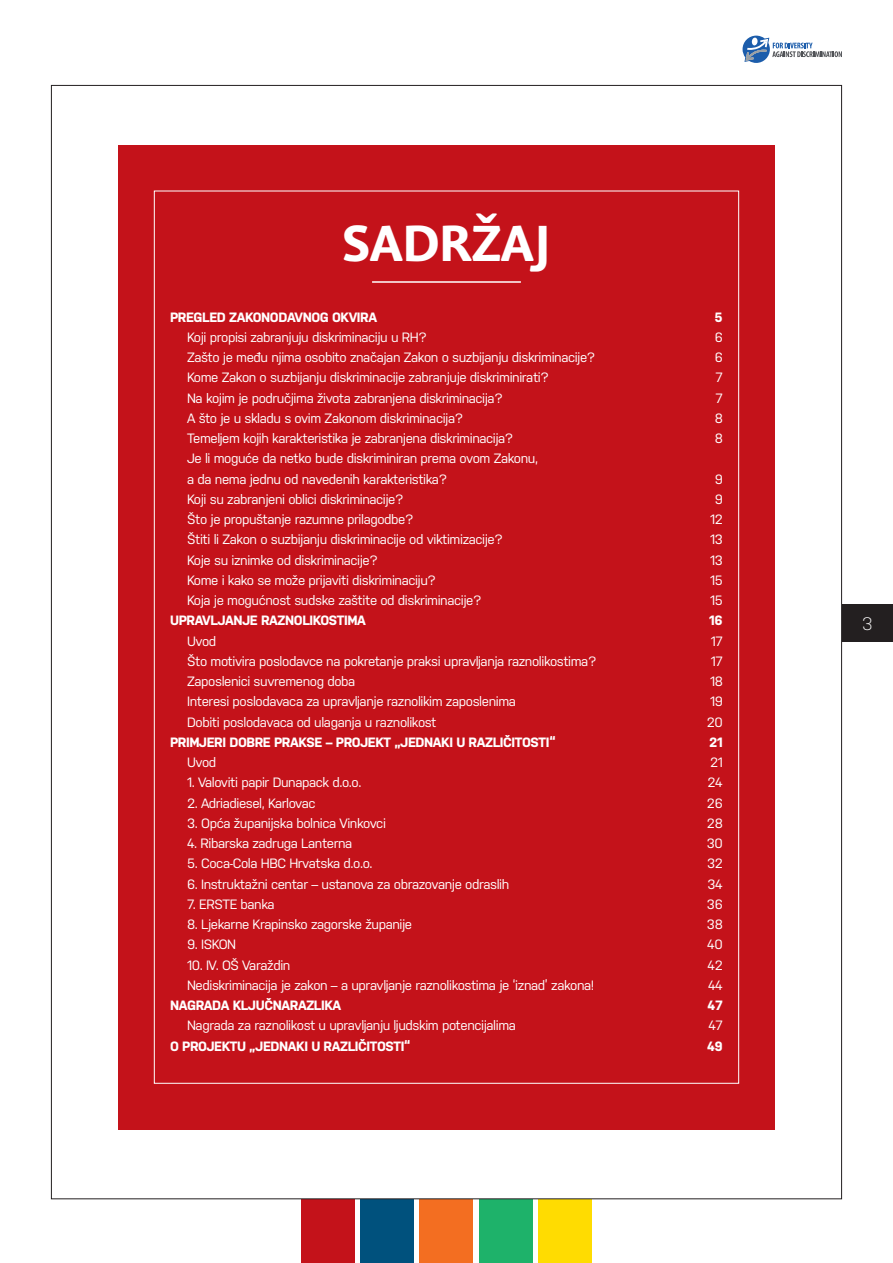
<style>
.page{position:relative;width:893px;height:1263px;background:#fff}
.page>*{position:absolute;margin:0;border:0;box-sizing:border-box;transform-origin:0 0}
.t1{font:700 49.5px "Dederon SDOT";letter-spacing:-.02em;color:#fff}
.t2{font:300 18px "Nudista";color:#fff}
.t3{font:13.5px/20.2px "Nudista";letter-spacing:-.03em;color:#fff}
.t4{font:700 13.5px "Nudista";letter-spacing:-.03em;color:#fff}
</style>
<div class="page">
<div style="left:301px;top:1199px;width:54px;height:64px;background:#c4121a"></div>
<div style="left:360px;top:1199px;width:54px;height:64px;background:#00517d"></div>
<div style="left:419px;top:1199px;width:54px;height:64px;background:#f36e21"></div>
<div style="left:479px;top:1199px;width:54px;height:64px;background:#1eb26a"></div>
<div style="left:538px;top:1199px;width:54px;height:64px;background:#ffdc01"></div>
<div style="left:842px;top:604px;width:51px;height:38px;background:#231f20"></div>
<svg style="left:742px;top:36px;width:100px;height:27px"></svg>
<div style="left:118px;top:145px;width:657px;height:984px;background:#c4121a"></div>
<hr style="left:372px;top:281px;width:149px;height:2px;background:#fff">
<h1 class="t1" style="left:342px;top:213px;width:210px">SADRŽAJ</h1>
<p class="t4" style="left:170px;top:307px;width:209px">PREGLED ZAKONODAVNOG OKVIRA</p>
<p class="t4" style="left:714px;top:307px;width:10px">5</p>
<p class="t3" style="left:187px;top:326px;width:241px">Koji propisi zabranjuju diskriminaciju u RH?</p>
<p class="t3" style="left:715px;top:326px;width:10px">6</p>
<p class="t3" style="left:187px;top:346px;width:410px">Zašto je među njima osobito značajan Zakon o suzbijanju diskriminacije?</p>
<p class="t3" style="left:715px;top:346px;width:10px">6</p>
<p class="t3" style="left:187px;top:366px;width:363px">Kome Zakon o suzbijanju diskriminacije zabranjuje diskriminirati?</p>
<p class="t3" style="left:716px;top:366px;width:9px">7</p>
<p class="t3" style="left:187px;top:387px;width:317px">Na kojim je područjima života zabranjena diskriminacija?</p>
<p class="t3" style="left:716px;top:387px;width:9px">7</p>
<p class="t3" style="left:187px;top:407px;width:278px">A što je u skladu s ovim Zakonom diskriminacija?</p>
<p class="t3" style="left:715px;top:407px;width:10px">8</p>
<p class="t3" style="left:187px;top:427px;width:328px">Temeljem kojih karakteristika je zabranjena diskriminacija?</p>
<p class="t3" style="left:715px;top:427px;width:10px">8</p>
<p class="t3" style="left:187px;top:447px;width:352px">Je li moguće da netko bude diskriminiran prema ovom Zakonu, a da nema jednu od navedenih karakteristika?</p>
<p class="t3" style="left:715px;top:468px;width:10px">9</p>
<p class="t3" style="left:187px;top:488px;width:218px">Koji su zabranjeni oblici diskriminacije?</p>
<p class="t3" style="left:715px;top:488px;width:10px">9</p>
<p class="t3" style="left:187px;top:508px;width:228px">Što je propuštanje razumne prilagodbe?</p>
<p class="t3" style="left:710px;top:508px;width:14px">12</p>
<p class="t3" style="left:187px;top:528px;width:317px">Štiti li Zakon o suzbijanju diskriminacije od viktimizacije?</p>
<p class="t3" style="left:710px;top:528px;width:14px">13</p>
<p class="t3" style="left:187px;top:549px;width:192px">Koje su iznimke od diskriminacije?</p>
<p class="t3" style="left:710px;top:549px;width:14px">13</p>
<p class="t3" style="left:187px;top:569px;width:250px">Kome i kako se može prijaviti diskriminaciju?</p>
<p class="t3" style="left:710px;top:569px;width:14px">15</p>
<p class="t3" style="left:187px;top:589px;width:296px">Koja je mogućnost sudske zaštite od diskriminacije?</p>
<p class="t3" style="left:710px;top:589px;width:14px">15</p>
<p class="t4" style="left:170px;top:611px;width:197px">UPRAVLJANJE RAZNOLIKOSTIMA</p>
<p class="t4" style="left:709px;top:611px;width:15px">16</p>
<p class="t3" style="left:187px;top:630px;width:31px">Uvod</p>
<p class="t3" style="left:711px;top:630px;width:13px">17</p>
<p class="t3" style="left:187px;top:650px;width:411px">Što motivira poslodavce na pokretanje praksi upravljanja raznolikostima?</p>
<p class="t3" style="left:711px;top:650px;width:13px">17</p>
<p class="t3" style="left:187px;top:670px;width:170px">Zaposlenici suvremenog doba</p>
<p class="t3" style="left:710px;top:670px;width:14px">18</p>
<p class="t3" style="left:187px;top:690px;width:330px">Interesi poslodavaca za upravljanje raznolikim zaposlenima</p>
<p class="t3" style="left:710px;top:690px;width:14px">19</p>
<p class="t3" style="left:187px;top:711px;width:251px">Dobiti poslodavaca od ulaganja u raznolikost</p>
<p class="t3" style="left:707px;top:711px;width:18px">20</p>
<p class="t4" style="left:170px;top:732px;width:387px">PRIMJERI DOBRE PRAKSE – PROJEKT „JEDNAKI U RAZLIČITOSTI“</p>
<p class="t4" style="left:709px;top:732px;width:15px">21</p>
<p class="t3" style="left:187px;top:751px;width:31px">Uvod</p>
<p class="t3" style="left:710px;top:751px;width:14px">21</p>
<p class="t3" style="left:187px;top:771px;width:176px">1. Valoviti papir Dunapack d.o.o.</p>
<p class="t3" style="left:708px;top:771px;width:17px">24</p>
<p class="t3" style="left:187px;top:792px;width:130px">2. Adriadiesel, Karlovac</p>
<p class="t3" style="left:707px;top:792px;width:17px">26</p>
<p class="t3" style="left:187px;top:812px;width:200px">3. Opća županijska bolnica Vinkovci</p>
<p class="t3" style="left:707px;top:812px;width:17px">28</p>
<p class="t3" style="left:187px;top:832px;width:167px">4. Ribarska zadruga Lanterna</p>
<p class="t3" style="left:707px;top:832px;width:18px">30</p>
<p class="t3" style="left:187px;top:852px;width:187px">5. Coca-Cola HBC Hrvatska d.o.o.</p>
<p class="t3" style="left:707px;top:852px;width:17px">32</p>
<p class="t3" style="left:187px;top:873px;width:324px">6. Instruktažni centar – ustanova za obrazovanje odraslih</p>
<p class="t3" style="left:708px;top:873px;width:17px">34</p>
<p class="t3" style="left:187px;top:893px;width:89px">7. ERSTE banka</p>
<p class="t3" style="left:707px;top:893px;width:17px">36</p>
<p class="t3" style="left:187px;top:913px;width:227px">8. Ljekarne Krapinsko zagorske županije</p>
<p class="t3" style="left:707px;top:913px;width:17px">38</p>
<p class="t3" style="left:187px;top:933px;width:51px">9. ISKON</p>
<p class="t3" style="left:707px;top:933px;width:17px">40</p>
<p class="t3" style="left:187px;top:954px;width:105px">10. IV. OŠ Varaždin</p>
<p class="t3" style="left:708px;top:954px;width:17px">42</p>
<p class="t3" style="left:187px;top:974px;width:409px">Nediskriminacija je zakon – a upravljanje raznolikostima je ‘iznad’ zakona!</p>
<p class="t3" style="left:708px;top:974px;width:16px">44</p>
<p class="t4" style="left:170px;top:995px;width:173px">NAGRADA KLJUČNARAZLIKA</p>
<p class="t4" style="left:708px;top:995px;width:17px">47</p>
<p class="t3" style="left:187px;top:1014px;width:330px">Nagrada za raznolikost u upravljanju ljudskim potencijalima</p>
<p class="t3" style="left:708px;top:1014px;width:16px">47</p>
<p class="t4" style="left:170px;top:1036px;width:242px">O PROJEKTU „JEDNAKI U RAZLIČITOSTI“</p>
<p class="t4" style="left:707px;top:1036px;width:17px">49</p>
<h2 class="t2" style="left:862px;top:610px;width:12px">3</h2>
</div>
